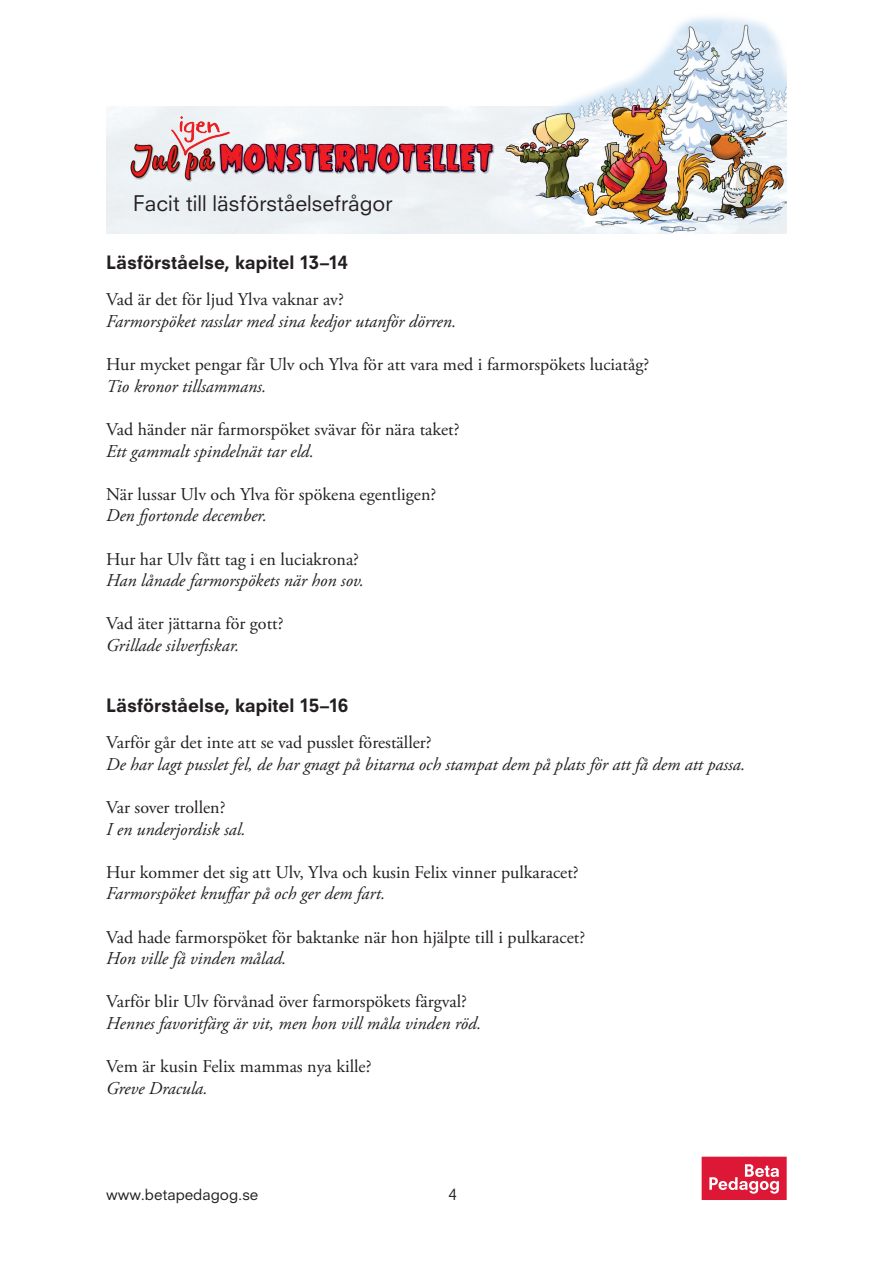
<style>
.page{position:relative;width:893px;height:1263px;background:#fff}
.page>*{position:absolute;margin:0;border:0;box-sizing:border-box;transform-origin:0 0}
.t1{font:32.4px "Mrs.Monster";letter-spacing:.07em;color:#ee1d23}
.t2{font:21px "Neuzeit SLT Std";color:#231f20}
.Text{font:18px "Adobe Garamond Pro";color:#231f20}
.Text-2{font:italic 18px "Adobe Garamond Pro";color:#231f20}
.Rubrik{font:800 18px "Neuzeit SLT Std";color:#231f20}
.t3{font:15px "Neuzeit SLT Std";color:#231f20}
.s1{font-family:"Hollie Script Pro"}
</style>
<div class="page">
<svg style="left:702px;top:1157px;width:85px;height:43px;background:#e23f59"></svg>
<svg style="left:129px;top:119px;width:362px;height:105px;background:#cecfd7"></svg>
<img style="left:145px;top:106px;width:110px;height:76px">
<img style="left:491px;top:17px;width:296px;height:217px">
<h1 class="t1" style="left:133px;top:140px;width:361px"><span class="s1">Jul på</span> MONSTERHOTELLET</h1>
<p class="t2" style="left:133px;top:191px;width:261px">Facit till läsförståelsefrågor</p>
<p class="Rubrik" style="left:106px;top:251px;width:243px">Läsförståelse, kapitel 13–14</p>
<p class="Text" style="left:106px;top:289px;width:239px">Vad är det för ljud Ylva vaknar av?</p>
<p class="Text-2" style="left:106px;top:310px;width:352px">Farmorspöket rasslar med sina kedjor utanför dörren.</p>
<p class="Text" style="left:106px;top:354px;width:544px">Hur mycket pengar får Ulv och Ylva för att vara med i farmorspökets luciatåg?</p>
<p class="Text-2" style="left:106px;top:375px;width:162px">Tio kronor tillsammans.</p>
<p class="Text" style="left:106px;top:418px;width:355px">Vad händer när farmorspöket svävar för nära taket?</p>
<p class="Text-2" style="left:106px;top:440px;width:209px">Ett gammalt spindelnät tar eld.</p>
<p class="Text" style="left:106px;top:483px;width:332px">När lussar Ulv och Ylva för spökena egentligen?</p>
<p class="Text-2" style="left:106px;top:505px;width:162px">Den fjortonde december.</p>
<p class="Text" style="left:106px;top:548px;width:254px">Hur har Ulv fått tag i en luciakrona?</p>
<p class="Text-2" style="left:106px;top:570px;width:259px">Han lånade farmorspökets när hon sov.</p>
<p class="Text" style="left:106px;top:613px;width:179px">Vad äter jättarna för gott?</p>
<p class="Text-2" style="left:106px;top:634px;width:135px">Grillade silverfiskar.</p>
<p class="Rubrik" style="left:106px;top:694px;width:244px">Läsförståelse, kapitel 15–16</p>
<p class="Text" style="left:106px;top:732px;width:327px">Varför går det inte att se vad pusslet föreställer?</p>
<p class="Text-2" style="left:106px;top:753px;width:641px">De har lagt pusslet fel, de har gnagt på bitarna och stampat dem på plats för att få dem att passa.</p>
<p class="Text" style="left:106px;top:796px;width:121px">Var sover trollen?</p>
<p class="Text-2" style="left:106px;top:818px;width:141px">I en underjordisk sal.</p>
<p class="Text" style="left:106px;top:861px;width:474px">Hur kommer det sig att Ulv, Ylva och kusin Felix vinner pulkaracet?</p>
<p class="Text-2" style="left:106px;top:883px;width:281px">Farmorspöket knuffar på och ger dem fart.</p>
<p class="Text" style="left:106px;top:926px;width:480px">Vad hade farmorspöket för baktanke när hon hjälpte till i pulkaracet?</p>
<p class="Text-2" style="left:106px;top:948px;width:182px">Hon ville få vinden målad.</p>
<p class="Text" style="left:106px;top:991px;width:362px">Varför blir Ulv förvånad över farmorspökets färgval?</p>
<p class="Text-2" style="left:106px;top:1012px;width:377px">Hennes favoritfärg är vit, men hon vill måla vinden röd.</p>
<p class="Text" style="left:106px;top:1056px;width:267px">Vem är kusin Felix mammas nya kille?</p>
<p class="Text-2" style="left:106px;top:1077px;width:103px">Greve Dracula.</p>
<p class="t3" style="left:106px;top:1185px;width:154px">www.betapedagog.se</p>
<p class="t3" style="left:448px;top:1185px;width:10px">4</p>
</div>
